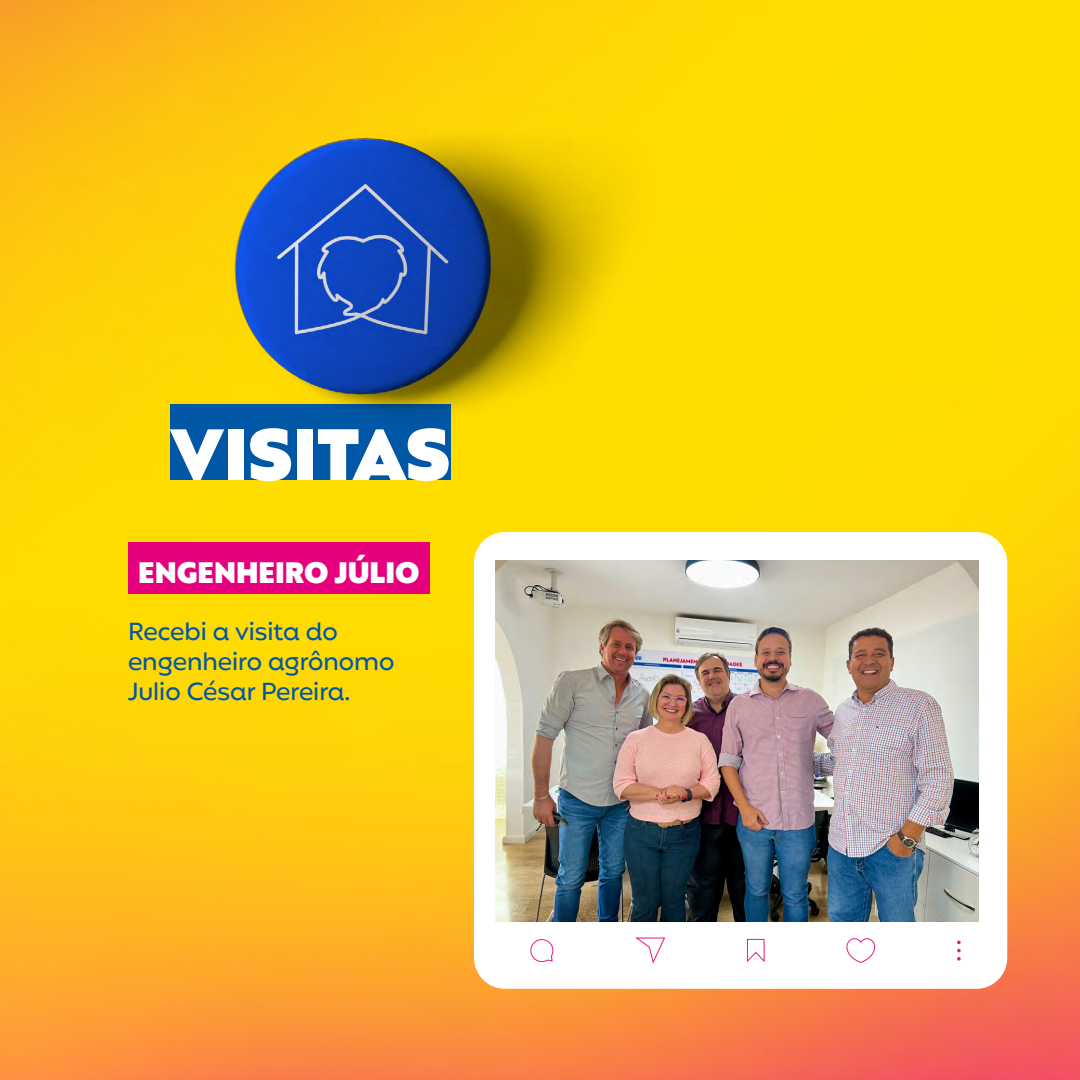
<style>
.page{position:relative;width:1080px;height:1080px;background:#fff}
.page>*{position:absolute;margin:0;border:0;box-sizing:border-box;transform-origin:0 0}
.t1{font:800 73.6px "Mangueira";color:#fff}
.t2{font:800 30.2px "Mangueira";color:#fff}
.t3{font:500 25px/30px "Mangueira";color:#0057a5}
</style>
<div class="page">
<img style="left:0;top:0;width:1080px;height:1080px">
<div style="left:170px;top:404px;width:281px;height:76px;background:#0057a5"></div>
<img style="left:184px;top:100px;width:469px;height:371px">
<div style="left:128px;top:542px;width:302px;height:52px;background:#e6007d"></div>
<div style="left:474px;top:532px;width:533px;height:457px;background:#fff;border-radius:31px"></div>
<svg style="left:957px;top:941px;width:4px;height:20px"></svg>
<svg style="left:530px;top:939px;width:24px;height:24px"></svg>
<svg style="left:635px;top:937px;width:30px;height:27px"></svg>
<svg style="left:747px;top:938px;width:18px;height:25px"></svg>
<svg style="left:846px;top:938px;width:30px;height:24px"></svg>
<img style="left:496px;top:561px;width:482px;height:360px">
<h1 class="t1" style="left:170px;top:412px;width:282px">VISITAS</h1>
<p class="t2" style="left:138px;top:555px;width:283px">ENGENHEIRO JÚLIO</p>
<p class="t3" style="left:128px;top:618px;width:268px">Recebi a visita do engenheiro agrônomo<br>Julio César Pereira.</p>
</div>
